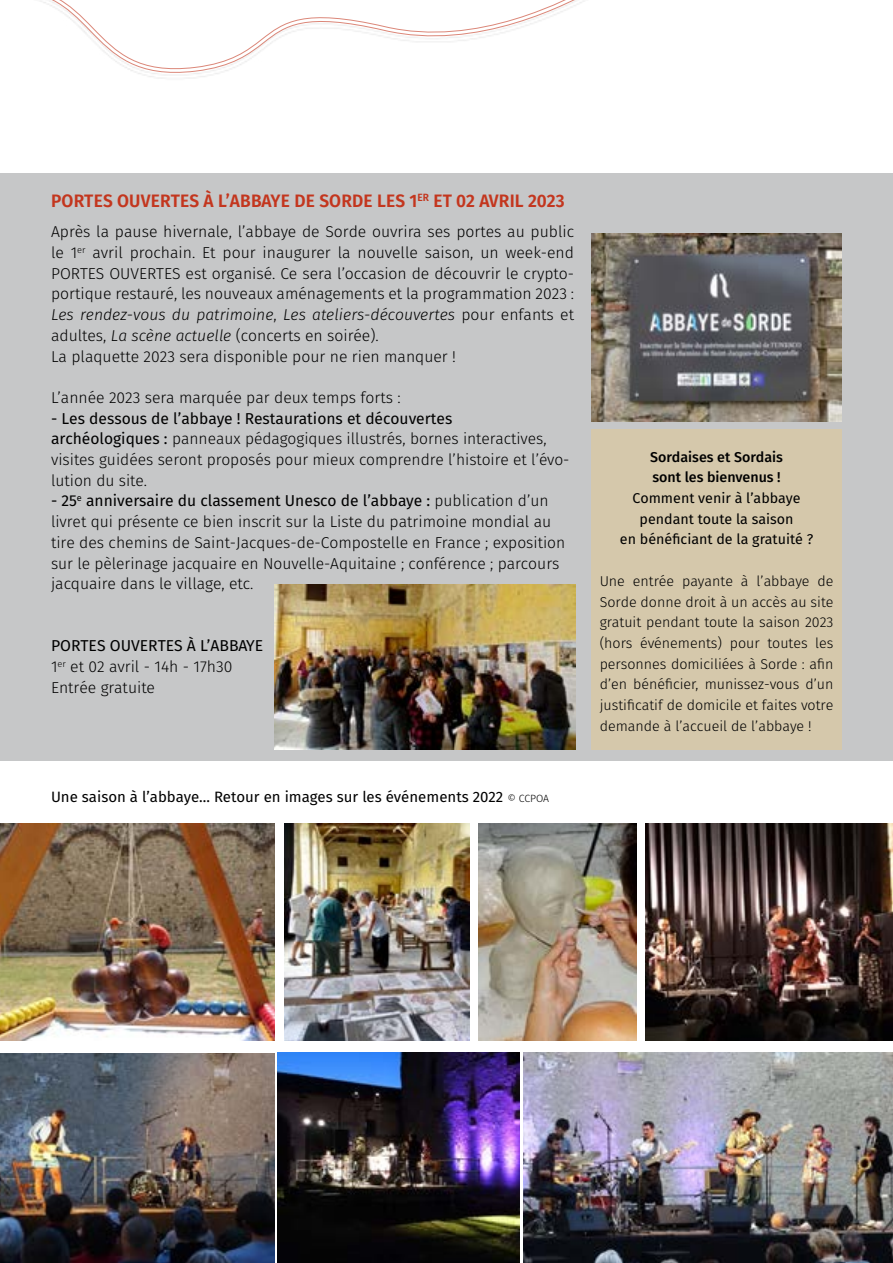
<style>
.page{position:relative;width:893px;height:1263px;background:#fff}
.page>*{position:absolute;margin:0;border:0;box-sizing:border-box;transform-origin:0 0}
.t1{font:600 18px "Fira Sans";letter-spacing:.01em;color:#c3361e;scale:.96 1}
.t2{font:300 15.75px/20.7px "Fira Sans";color:#000}
.t3{font:15px "Fira Sans";color:#000}
.t4{font:300 14.25px/20.7px "Fira Sans";color:#000;text-align:justify}
.t5{font:14.25px/20.7px "Fira Sans";color:#000;text-align:center}
.t6{font:500 14.25px/20.7px "Fira Sans";color:#000}
.s1{font-style:italic}
.s2{font-weight:400}
.s3{font-weight:300;font-size:10.5px}
</style>
<div class="page">
<div style="left:0;top:173px;width:893px;height:588px;background:#c6c7c8"></div>
<img style="left:0;top:1053px;width:275px;height:210px">
<img style="left:284px;top:824px;width:185px;height:216px">
<img style="left:524px;top:1052px;width:369px;height:211px">
<img style="left:277px;top:1052px;width:242px;height:211px">
<img style="left:479px;top:824px;width:157px;height:216px">
<img style="left:0;top:824px;width:275px;height:216px">
<img style="left:645px;top:824px;width:248px;height:216px">
<div style="left:591px;top:429px;width:251px;height:320px;background:#d5c8ab"></div>
<img style="left:275px;top:585px;width:300px;height:164px">
<svg style="left:40px;top:0;width:544px;height:74px"></svg>
<img style="left:591px;top:233px;width:251px;height:188px">
<p class="t1" style="left:51px;top:186px;width:536px">PORTES OUVERTES À L’ABBAYE DE SORDE LES 1<sup>ER</sup> ET 02 AVRIL 2023</p>
<p class="t2" style="left:51px;top:221px;width:525px">Après la pause hivernale, l’abbaye de Sorde ouvrira ses portes au public le 1<sup>er</sup> avril prochain. Et pour inaugurer la nouvelle saison, un week-end PORTES OUVERTES est organisé. Ce sera l’occasion de découvrir le crypto&shy;portique restauré, les nouveaux aménagements et la programmation 2023 :<br><span class="s1">Les rendez-vous du patrimoine</span>, <span class="s1">Les ateliers-découvertes</span> pour enfants et adultes, <span class="s1">La scène actuelle</span> (concerts en soirée).<br>La plaquette 2023 sera disponible pour ne rien manquer !</p>
<p class="t2" style="left:51px;top:387px;width:351px">L’année 2023 sera marquée par deux temps forts :</p>
<p class="t2" style="left:51px;top:408px;width:520px"><span class="s2">- Les dessous de l’abbaye ! Restaurations et découvertes<br>archéologiques :</span> panneaux pédagogiques illustrés, bornes interactives, visites guidées seront proposés pour mieux comprendre l’histoire et l’évo&shy;lution du site.</p>
<p class="t2" style="left:51px;top:491px;width:516px"><span class="s2">- 25</span><sup>e</sup> <span class="s2">anniversaire du classement Unesco de l’abbaye :</span> publication d’un livret qui présente ce bien inscrit sur la Liste du patrimoine mondial au tire des chemins de Saint-Jacques-de-Compostelle en France ; exposition sur le pèlerinage jacquaire en Nouvelle-Aquitaine ; conférence ; parcours jacquaire dans le village, etc.</p>
<p class="t2" style="left:51px;top:635px;width:214px"><span class="s2">PORTES OUVERTES À L’ABBAYE<br></span>1<sup>er</sup> et 02 avril - 14h - 17h30<br>Entrée gratuite</p>
<p class="t3" style="left:51px;top:786px;width:499px">Une saison à l’abbaye... Retour en images sur les événements 2022 <span class="s3">© CCPOA</span></p>
<p class="t6" style="left:650px;top:446px;width:134px">Sordaises et Sordais sont les bienvenus !</p>
<p class="t5" style="left:620px;top:487px;width:195px">Comment venir à l’abbaye pendant toute la saison<br>en bénéficiant de la gratuité ?</p>
<p class="t4" style="left:600px;top:570px;width:235px">Une entrée payante à l’abbaye de Sorde donne droit à un accès au site gratuit pendant toute la saison 2023 (hors événements) pour toutes les personnes domiciliées à Sorde : afin d’en bénéficier, munissez-vous d’un justificatif de domicile et faites votre demande à l’accueil de l’abbaye !</p>
</div>
